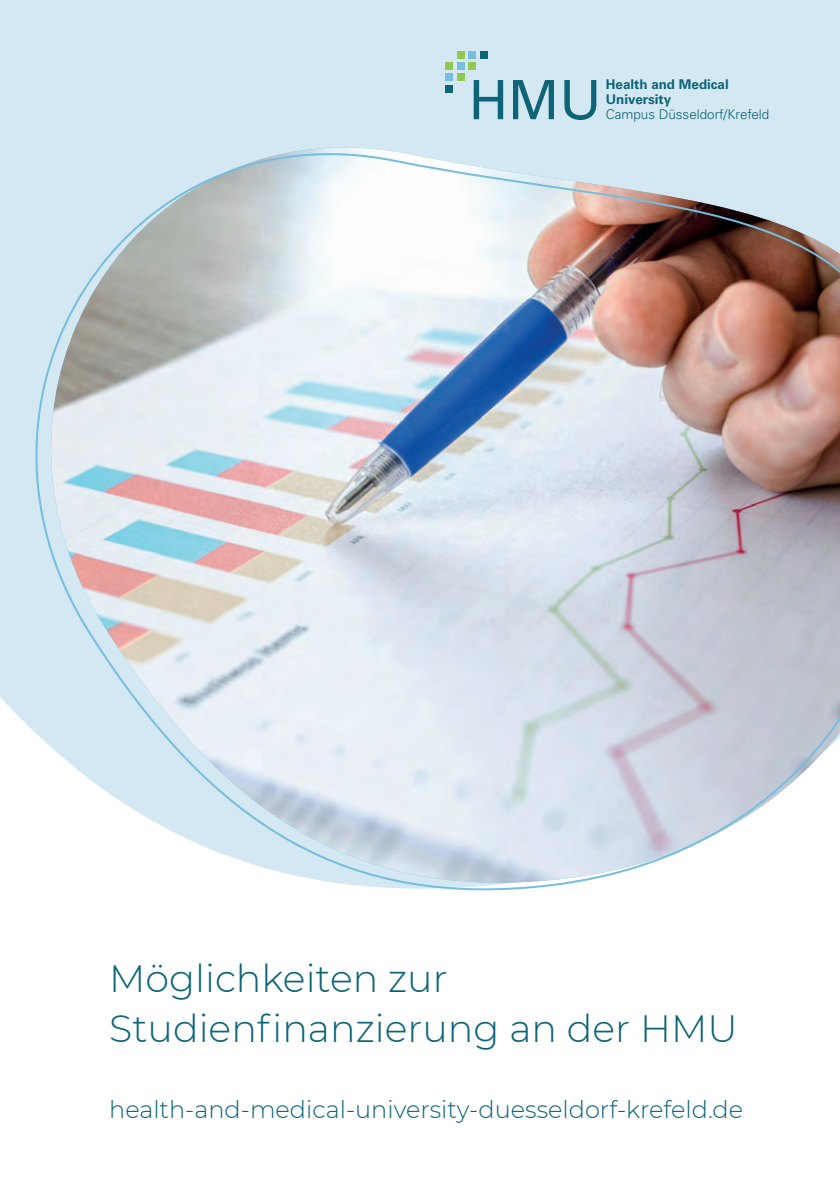
<style>
.page{position:relative;width:840px;height:1191px;background:#fff}
.page>*{position:absolute;margin:0;border:0;box-sizing:border-box;transform-origin:0 0}
.t1{font:300 38px/49.4px "Montserrat";color:#0d6476}
.t2{font:300 24px "Montserrat";color:#0d6476}
.t3{font:700 13.4px/15px "Univers LT Std";color:#0d6476}
.t4{font:300 13.4px "Univers LT Std";color:#0d6476}
</style>
<div class="page">
<div style="left:0;top:0;width:839px;height:100px;background:#d3e8f3"></div>
<div style="left:468px;top:51px;width:7px;height:7px;background:#76bdde"></div>
<div style="left:468px;top:62px;width:7px;height:8px;background:#91c951"></div>
<div style="left:480px;top:51px;width:7px;height:7px;background:#0d6476"></div>
<div style="left:457px;top:51px;width:7px;height:7px;background:#91c951"></div>
<div style="left:457px;top:74px;width:7px;height:7px;background:#91c951"></div>
<div style="left:445px;top:74px;width:7px;height:7px;background:#76bdde"></div>
<div style="left:457px;top:62px;width:7px;height:8px;background:#76bdde"></div>
<div style="left:445px;top:62px;width:7px;height:8px;background:#91c951"></div>
<div style="left:445px;top:85px;width:7px;height:7px;background:#0d6476"></div>
<svg style="left:473px;top:80px;width:123px;height:27px"></svg>
<img style="left:0;top:107px;width:839px;height:784px">
<p class="t3" style="left:605px;top:77px;width:124px">Health and Medical<br>University</p>
<p class="t4" style="left:605px;top:106px;width:165px">Campus Düsseldorf/Krefeld</p>
<h1 class="t1" style="left:109px;top:953px;width:629px">Möglichkeiten zur<br>Studienfinanzierung an der HMU</h1>
<p class="t2" style="left:109px;top:1093px;width:635px">health-and-medical-university-duesseldorf-krefeld.de</p>
</div>
